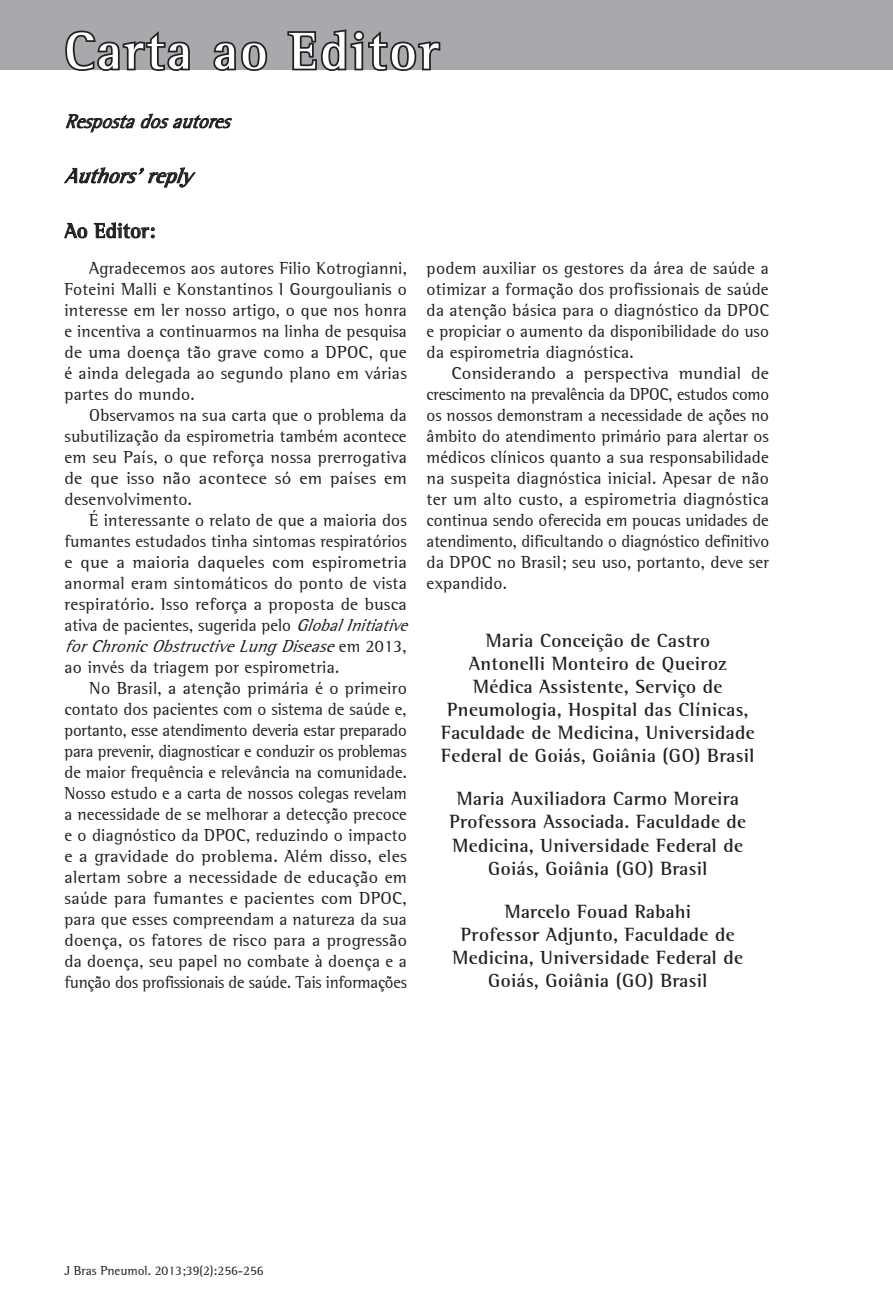
<style>
.page{position:relative;width:893px;height:1315px;background:#fff}
.page>*{position:absolute;margin:0;border:0;box-sizing:border-box;transform-origin:0 0}
.t1{font:700 52.5px "Libre Semi Serif S Si";letter-spacing:.05em;color:#fff}
.Sub_título___1o_níve{font:italic 700 21px "Libre Semi Serif S Si";color:#231f20}
.Sub_título___1o_níve-2{font:700 21px "Libre Semi Serif S Si";color:#231f20}
.Autores_Final_Carta{font:700 19.25px/23.1px "Libre Semi Serif S Si";letter-spacing:.015em;color:#231f20;text-align:center}
.Sub_título___3o_níve{font:italic 19.25px "Libre Semi Serif S Si";color:#231f20}
.Corpo{font:17.5px/21px "Libre Semi Serif S Si";letter-spacing:.015em;color:#231f20;text-align:justify}
.Corpo-2{font:17.5px/21px "Libre Semi Serif S Si";letter-spacing:.015em;color:#231f20;text-align:justify;scale:1.05 1}
.rodapé{font:13.12px "Libre Semi Serif S Si";color:#231f20}
.s1{font-style:italic}
</style>
<div class="page">
<div style="left:0;top:0;width:893px;height:70px;background:#a8a9ad"></div>
<svg style="left:66px;top:114px;width:69px;height:18px"></svg>
<svg style="left:141px;top:114px;width:91px;height:14px"></svg>
<svg style="left:64px;top:167px;width:132px;height:20px"></svg>
<svg style="left:64px;top:223px;width:23px;height:15px"></svg>
<svg style="left:94px;top:222px;width:61px;height:16px"></svg>
<svg style="left:65px;top:30px;width:125px;height:41px"></svg>
<svg style="left:213px;top:41px;width:55px;height:30px"></svg>
<svg style="left:287px;top:29px;width:154px;height:42px"></svg>
<h1 class="t1" style="left:64px;top:19px;width:376px">Carta ao Editor</h1>
<p class="Sub_título___3o_níve" style="left:64px;top:110px;width:174px">Respostadosautores</p>
<p class="Sub_título___1o_níve" style="left:64px;top:163px;width:129px">Authors’reply</p>
<p class="Sub_título___1o_níve-2" style="left:64px;top:218px;width:93px">Ao Editor:</p>
<p class="Corpo" style="left:64px;top:257px;width:344px;text-indent:25px">Agradecemos aos autores Filio Kotrogianni, Foteini Malli e Konstantinos I Gourgoulianis o interesse em ler nosso artigo, o que nos honra e incentiva a continuarmos na linha de pesquisa de uma doença tão grave como a DPOC, que é ainda delegada ao segundo plano em várias partes do mundo.</p>
<p class="Corpo" style="left:64px;top:404px;width:344px;text-indent:25px">Observamos na sua carta que o problema da subutilização da espirometria também acontece em seu País, o que reforça nossa prerrogativa de que isso não acontece só em países em desenvolvimento.</p>
<p class="Corpo" style="left:64px;top:509px;width:351px;text-align:left;text-indent:25px">É interessante o relato de que a maioria dos fumantes estudados tinha sintomas respiratórios e que a maioria daqueles com espirometria anormal eram sintomáticos do ponto de vista respiratório. Isso reforça a proposta de busca ativa de pacientes, sugerida pelo <span class="s1">GlobalInitiative forChronicObstructiveLungDisease</span>e m 2 0 1 3 , ao invés da triagem por espirometria.</p>
<p class="Corpo" style="left:64px;top:677px;width:344px;text-indent:25px">No Brasil, a atenção primária é o primeiro contato dos pacientes com o sistema de saúde e, portanto, esse atendimento deveria estar preparado para prevenir, diagnosticar e conduzir os problemas de maior frequência e relevância na comunidade.<br>Nosso estudo e a carta de nossos colegas revelam a necessidade de se melhorar a detecção precoce e o diagnóstico da DPOC, reduzindo o impacto e a gravidade do problema. Além disso, eles alertam sobre a necessidade de educação em saúde para fumantes e pacientes com DPOC, para que esses compreendam a natureza da sua doença, os fatores de risco para a progressão da doença, seu papel no combate à doença e a função dos profissionais de saúde. Tais informações</p>
<p class="Corpo" style="left:427px;top:257px;width:344px">podem auxiliar os gestores da área de saúde a otimizar a formação dos profissionais de saúde da atenção básica para o diagnóstico da DPOC e propiciar o aumento da disponibilidade do uso da espirometria diagnóstica.</p>
<p class="Corpo-2" style="left:427px;top:362px;width:328px;text-indent:25px">Considerando a perspectiva mundial de crescimento na prevalência da DPOC, estudos como os nossos demonstram a necessidade de ações no âmbito do atendimento primário para alertar os médicos clínicos quanto a sua responsabilidade na suspeita diagnóstica inicial. Apesar de não ter um alto custo, a espirometria diagnóstica continua sendo oferecida em poucas unidades de atendimento, dificultando o diagnóstico definitivo da DPOC no Brasil; seu uso, portanto, deve ser expandido.</p>
<p class="Autores_Final_Carta" style="left:469px;top:628px;width:259px">Maria Conceição de Castro<br>Antonelli Monteiro de Queiroz</p>
<p class="Autores_Final_Carta" style="left:441px;top:675px;width:315px">Médica Assistente, Serviço de Pneumologia, Hospital das Clínicas, Faculdade de Medicina, Universidade Federal de Goiás, Goiânia (GO) Brasil</p>
<p class="Autores_Final_Carta" style="left:457px;top:787px;width:284px">Maria Auxiliadora Carmo Moreira</p>
<p class="Autores_Final_Carta" style="left:449px;top:810px;width:298px">Professora Associada. Faculdade de<br>Medicina, Universidade Federal de<br>Goiás, Goiânia (GO) Brasil</p>
<p class="Autores_Final_Carta" style="left:505px;top:899px;width:188px">Marcelo Fouad Rabahi</p>
<p class="Autores_Final_Carta" style="left:453px;top:922px;width:292px">Professor Adjunto, Faculdade de<br>Medicina, Universidade Federal de<br>Goiás, Goiânia (GO) Brasil</p>
<p class="rodapé" style="left:64px;top:1263px;width:201px">J Bras Pneumol. 2013;39(2):256-256</p>
</div>
